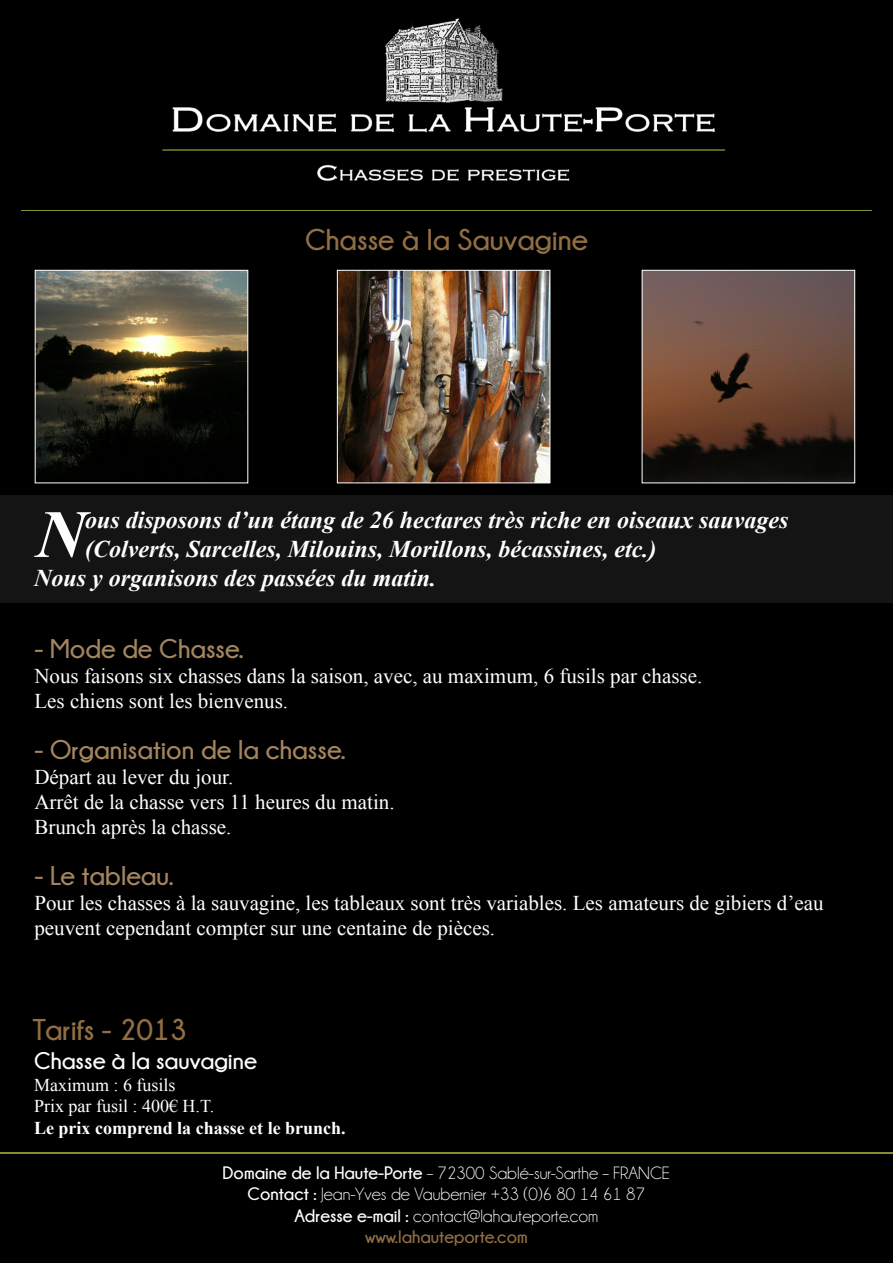
<style>
.page{position:relative;width:893px;height:1263px;background:#fff}
.page>*{position:absolute;margin:0;border:0;box-sizing:border-box;transform-origin:0 0}
.t1{font:italic 700 67.5px "Times New Roman";color:#fff}
.t2{font:700 30px "Champagne&Limousines";color:#916e44}
.t3{font:700 27px "Champagne&Limousines";color:#a3855f}
.t4{font:italic 700 24px "Times New Roman";color:#fff}
.t5{font:700 24px "Champagne&Limousines";color:#fff}
.t6{font:21px/25.2px "Times New Roman";color:#fff}
.t7{font:18px/21.6px "Champagne&Limousines";color:#fff;text-align:center}
.t8{font:18px/21.6px "Times New Roman";color:#fff}
.t9{font:700 18px "Times New Roman";color:#fff}
.s1{font-weight:700}
.s2{font-weight:700;color:#916e44}
</style>
<div class="page">
<div style="left:0;top:280px;width:893px;height:983px;background:#000"></div>
<div style="left:0;top:495px;width:893px;height:108px;background:#141415"></div>
<div style="left:0;top:0;width:893px;height:280px;background:#000"></div>
<img style="left:162px;top:18px;width:564px;height:163px">
<img style="left:644px;top:272px;width:209px;height:209px">
<div style="left:642px;top:270px;width:213px;height:213px;border:1px solid #fff"></div>
<img style="left:339px;top:272px;width:209px;height:209px">
<div style="left:337px;top:270px;width:213px;height:213px;border:1px solid #fff"></div>
<img style="left:37px;top:272px;width:209px;height:209px">
<div style="left:35px;top:270px;width:213px;height:213px;border:1px solid #fff"></div>
<hr style="left:0;top:1152px;width:893px;height:1px;background:#878c2e">
<hr style="left:21px;top:210px;width:851px;height:1px;background:#878c2e">
<h2 class="t2" style="left:305px;top:223px;width:284px">Chasse à la Sauvagine</h2>
<p class="t4" style="left:85px;top:503px;width:705px">ous disposons d’un étang de 26 hectares très riche en oiseaux sauvages</p>
<p class="t4" style="left:85px;top:532px;width:573px">(Colverts, Sarcelles, Milouins, Morillons, bécassines, etc.)</p>
<p class="t4" style="left:34px;top:561px;width:404px">Nous y organisons des passées du matin.</p>
<h1 class="t1" style="left:36px;top:487px;width:50px">N</h1>
<p class="t3" style="left:34px;top:634px;width:211px">- Mode de Chasse.</p>
<p class="t6" style="left:34px;top:663px;width:669px">Nous faisons six chasses dans la saison, avec, au maximum, 6 fusils par chasse.<br>Les chiens sont les bienvenus.</p>
<p class="t3" style="left:34px;top:734px;width:313px">- Organisation de la chasse.</p>
<p class="t6" style="left:34px;top:764px;width:362px">Départ au lever du jour.<br>Arrêt de la chasse vers 11 heures du matin.<br>Brunch après la chasse.</p>
<p class="t3" style="left:34px;top:860px;width:141px">- Le tableau.</p>
<p class="t6" style="left:34px;top:890px;width:791px">Pour les chasses à la sauvagine, les tableaux sont très variables. Les amateurs de gibiers d’eau peuvent cependant compter sur une centaine de pièces.</p>
<h2 class="t2" style="left:33px;top:1013px;width:156px">Tarifs - 2013</h2>
<p class="t5" style="left:34px;top:1047px;width:224px">Chasse à la sauvagine</p>
<p class="t8" style="left:34px;top:1073px;width:182px">Maximum : 6 fusils<br>Prix par fusil : 400€ H.T.</p>
<p class="t9" style="left:34px;top:1115px;width:313px">Le prix comprend la chasse et le brunch.</p>
<p class="t7" style="left:223px;top:1162px;width:449px"><span class="s1">Domaine de la Haute-Porte</span> – 72300 Sablé-sur-Sarthe – FRANCE <span class="s1">Contact :</span> Jean-Yves de Vaubernier +33 (0)6 80 14 61 87<br><span class="s1">Adresse e-mail :</span> contact@lahauteporte.com <span class="s2">www.lahauteporte.com</span></p>
</div>
